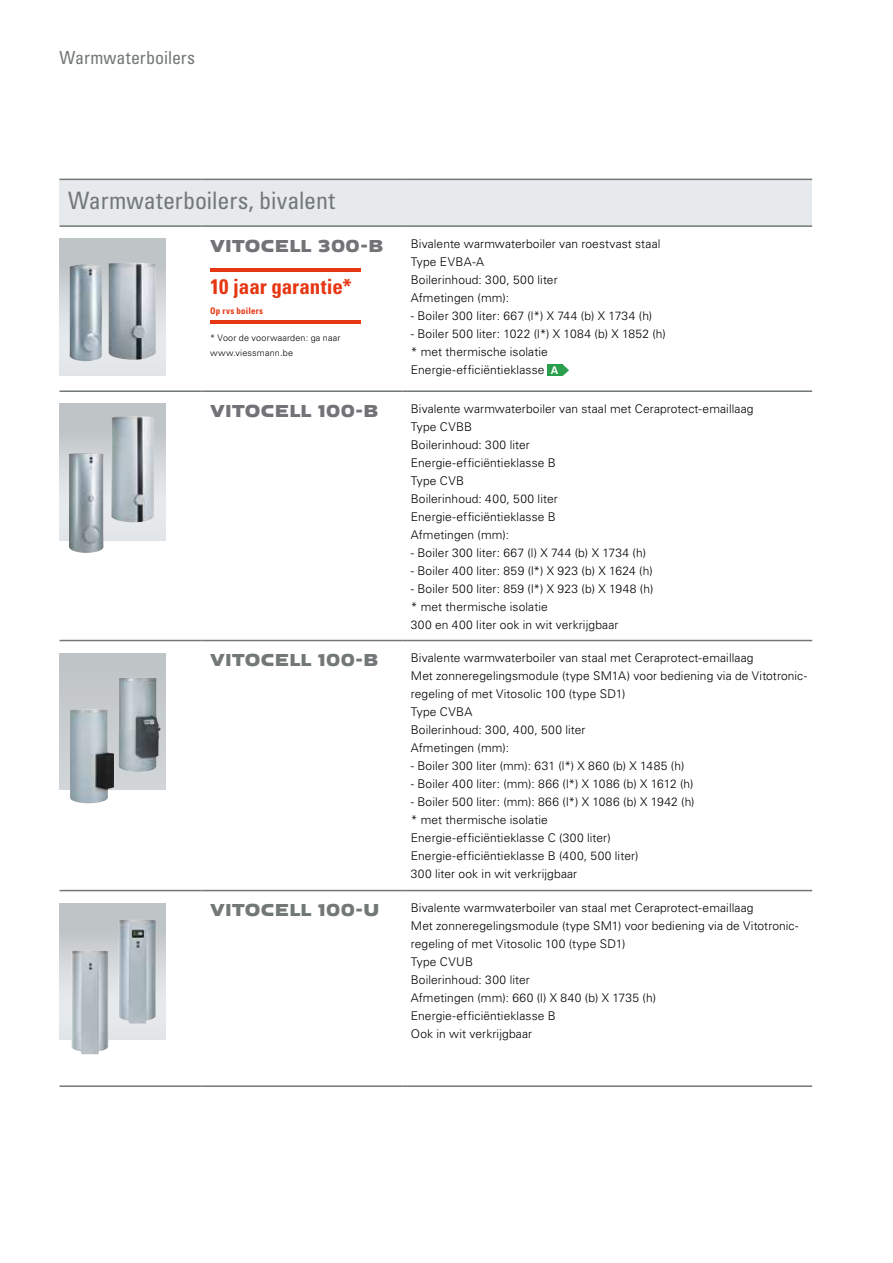
<style>
.page{position:relative;width:893px;height:1263px;background:#fff}
.page>*{position:absolute;margin:0;border:0;box-sizing:border-box;transform-origin:0 0}
.t1{font:condensed 24px "Univers LT Std";color:#727777}
.t2{font:700 condensed 21px "Univers LT Std";letter-spacing:-.005em;color:#e63612}
.t3{font:18px "VIESSMANN Normal";letter-spacing:-.01em;color:#727277}
.t4{font:18px "VIESSMANN Normal";letter-spacing:-.01em;color:#727777}
.t5{font:condensed 18px "Univers LT Std";color:#727777}
.t6{font:300 12px/18px "Univers LT Std";letter-spacing:.01em;color:#000}
.t7{font:300 9px/15px "Univers LT Std";letter-spacing:.02em;color:#000}
.t8{font:700 condensed 9px "Univers LT Std";letter-spacing:.025em;color:#e63612}
.s1{font-weight:700;font-size:10.5px;color:#fff}
</style>
<div class="page">
<div style="left:60px;top:179px;width:752px;height:47px;background:#e7eaec"></div>
<hr style="left:60px;top:179px;width:142px;height:1px;background:#727777">
<hr style="left:202px;top:179px;width:200px;height:1px;background:#727777">
<hr style="left:402px;top:179px;width:410px;height:1px;background:#727777">
<hr style="left:60px;top:225px;width:142px;height:2px;background:#727777">
<hr style="left:202px;top:225px;width:200px;height:2px;background:#727777">
<hr style="left:402px;top:225px;width:410px;height:2px;background:#727777">
<hr style="left:60px;top:390px;width:142px;height:2px;background:#727777">
<hr style="left:202px;top:390px;width:200px;height:2px;background:#727777">
<hr style="left:402px;top:390px;width:410px;height:2px;background:#727777">
<hr style="left:60px;top:640px;width:142px;height:1px;background:#727777">
<hr style="left:202px;top:640px;width:200px;height:1px;background:#727777">
<hr style="left:402px;top:640px;width:410px;height:1px;background:#727777">
<hr style="left:60px;top:890px;width:142px;height:1px;background:#727777">
<hr style="left:202px;top:890px;width:200px;height:1px;background:#727777">
<hr style="left:402px;top:890px;width:410px;height:1px;background:#727777">
<hr style="left:60px;top:1085px;width:142px;height:2px;background:#727777">
<hr style="left:202px;top:1085px;width:200px;height:2px;background:#727777">
<hr style="left:402px;top:1085px;width:410px;height:2px;background:#727777">
<div style="left:60px;top:239px;width:106px;height:136px;background:linear-gradient(to bottom,#bbc0c3,#edf0f1)"></div>
<img style="left:109px;top:263px;width:47px;height:97px">
<div style="left:548px;top:365px;width:15px;height:11px;background:#299e4d"></div>
<svg style="left:563px;top:365px;width:6px;height:11px"></svg>
<div style="left:60px;top:404px;width:106px;height:136px;background:linear-gradient(to bottom,#bcc1c4,#eef1f3)"></div>
<img style="left:111px;top:416px;width:43px;height:106px">
<div style="left:60px;top:653px;width:106px;height:137px;background:linear-gradient(to right,#c2c7c9,#c7ccce)"></div>
<img style="left:118px;top:677px;width:43px;height:95px">
<div style="left:60px;top:903px;width:106px;height:137px;background:linear-gradient(to bottom,#bcc1c4,#eff2f4)"></div>
<img style="left:119px;top:920px;width:37px;height:104px">
<img style="left:69px;top:453px;width:35px;height:100px">
<img style="left:69px;top:264px;width:33px;height:97px">
<img style="left:70px;top:709px;width:44px;height:94px">
<img style="left:71px;top:951px;width:38px;height:103px">
<hr style="left:210px;top:268px;width:151px;height:4px;background:#e63612">
<hr style="left:210px;top:320px;width:151px;height:4px;background:#e63612">
<h3 class="t5" style="left:60px;top:46px;width:137px">Warmwaterboilers</h3>
<h1 class="t1" style="left:68px;top:186px;width:269px">Warmwaterboilers, bivalent</h1>
<h3 class="t3" style="left:210px;top:234px;width:175px">VITOCELL 300-B</h3>
<p class="t6" style="left:411px;top:234px;width:251px">Bivalente warmwaterboiler van roestvast staal<br>Type EVBA-A<br>Boilerinhoud: 300, 500 liter<br>Afmetingen (mm):</p>
<p class="t6" style="left:411px;top:306px;width:243px">- Boiler 300 liter: 667 (l*) X 744 (b) X 1734 (h)</p>
<p class="t6" style="left:411px;top:324px;width:257px">- Boiler 500 liter: 1022 (l*) X 1084 (b) X 1852 (h) * met thermische isolatie<br>Energie-efficiëntieklasse <span class="s1">A</span></p>
<h3 class="t3" style="left:210px;top:399px;width:170px">VITOCELL 100-B</h3>
<p class="t6" style="left:411px;top:399px;width:344px">Bivalente warmwaterboiler van staal met Ceraprotect-emaillaag<br>Type CVBB<br>Boilerinhoud: 300 liter<br>Energie-efficiëntieklasse B<br>Type CVB<br>Boilerinhoud: 400, 500 liter<br>Energie-efficiëntieklasse B<br>Afmetingen (mm):</p>
<p class="t6" style="left:411px;top:543px;width:237px">- Boiler 300 liter: 667 (l) X 744 (b) X 1734 (h)</p>
<p class="t6" style="left:411px;top:561px;width:243px">- Boiler 400 liter: 859 (l*) X 923 (b) X 1624 (h)</p>
<p class="t6" style="left:411px;top:579px;width:244px">- Boiler 500 liter: 859 (l*) X 923 (b) X 1948 (h) * met thermische isolatie<br>300 en 400 liter ook in wit verkrijgbaar</p>
<h3 class="t4" style="left:210px;top:648px;width:170px">VITOCELL 100-B</h3>
<p class="t6" style="left:411px;top:649px;width:398px">Bivalente warmwaterboiler van staal met Ceraprotect-emaillaag<br>Met zonneregelingsmodule (type SM1A) voor bediening via de Vitotronic&shy;regeling of met Vitosolic 100 (type SD1)<br>Type CVBA<br>Boilerinhoud: 300, 400, 500 liter<br>Afmetingen (mm):</p>
<p class="t6" style="left:411px;top:757px;width:275px">- Boiler 300 liter (mm): 631 (l*) X 860 (b) X 1485 (h)</p>
<p class="t6" style="left:411px;top:775px;width:284px">- Boiler 400 liter: (mm): 866 (l*) X 1086 (b) X 1612 (h)</p>
<p class="t6" style="left:411px;top:793px;width:285px">- Boiler 500 liter: (mm): 866 (l*) X 1086 (b) X 1942 (h) * met thermische isolatie<br>Energie-efficiëntieklasse C (300 liter)<br>Energie-efficiëntieklasse B (400, 500 liter)<br>300 liter ook in wit verkrijgbaar</p>
<h3 class="t4" style="left:210px;top:898px;width:171px">VITOCELL 100-U</h3>
<p class="t6" style="left:411px;top:899px;width:389px">Bivalente warmwaterboiler van staal met Ceraprotect-emaillaag<br>Met zonneregelingsmodule (type SM1) voor bediening via de Vitotronic&shy;regeling of met Vitosolic 100 (type SD1)<br>Type CVUB<br>Boilerinhoud: 300 liter<br>Afmetingen (mm): 660 (l) X 840 (b) X 1735 (h)<br>Energie-efficiëntieklasse B<br>Ook in wit verkrijgbaar</p>
<h2 class="t2" style="left:210px;top:274px;width:143px">10 jaar garantie*</h2>
<p class="t8" style="left:210px;top:305px;width:55px">Op rvs boilers</p>
<p class="t7" style="left:210px;top:330px;width:132px">* Voor de voorwaarden: ga naar www.viessmann.be</p>
</div>
